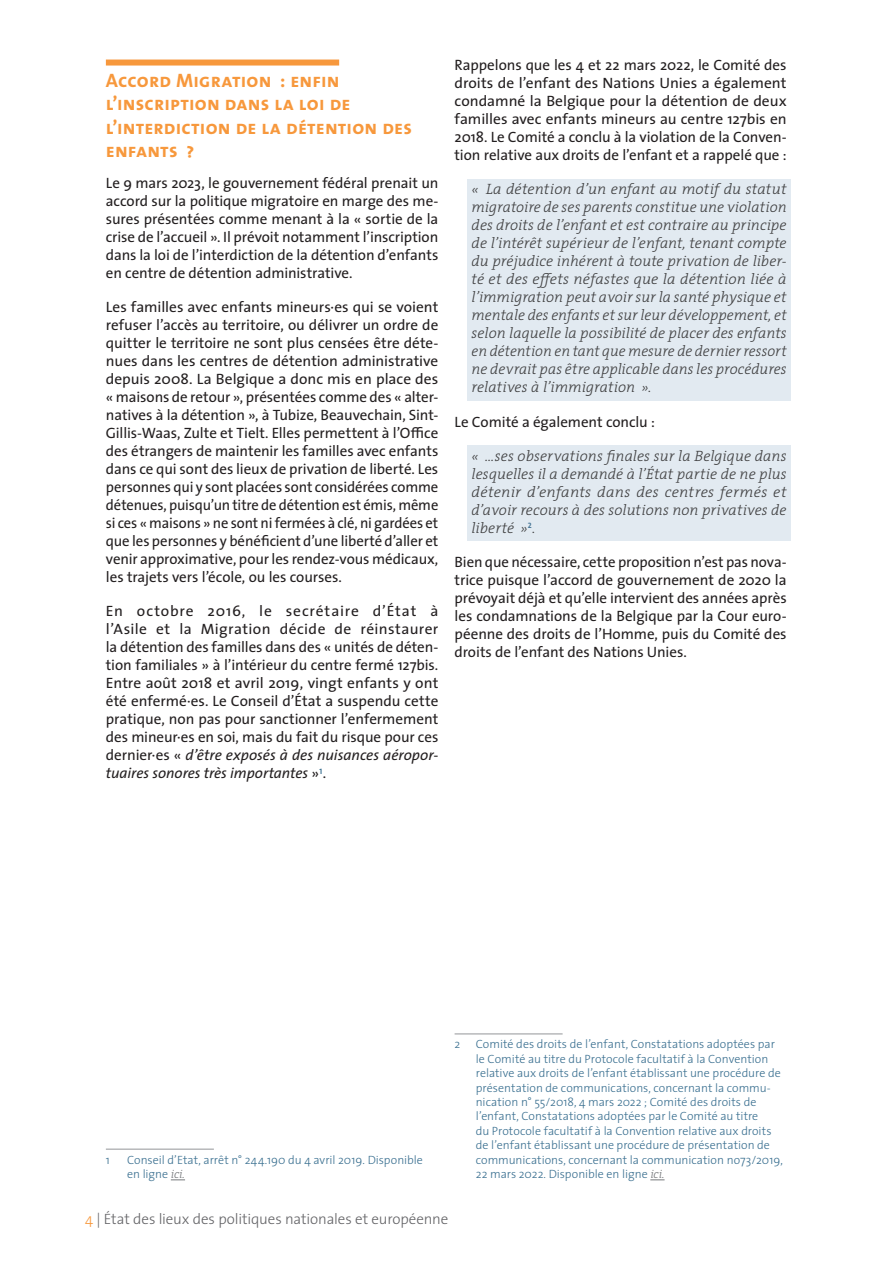
<style>
.page{position:relative;width:893px;height:1263px;background:#fff}
.page>*{position:absolute;margin:0;border:0;box-sizing:border-box;transform-origin:0 0}
.t1{font:19.5px/23.4px "The Sans Bold Caps";letter-spacing:.01em;color:#f7983c}
.t2{font:15px/18px "The Sans";letter-spacing:-.005em;color:#231f20;text-align:justify}
.t3{font:italic 300 15px/18px "The Serif";letter-spacing:.005em;color:#3e3e3f;text-align:justify}
.t4{font:300 15px "The Sans";letter-spacing:-.005em;color:#636366}
.t5{font:300 12px/14.4px "The Sans";color:#386e8f}
.s1{font-style:italic}
.s2{font-family:"The Serif";font-style:italic;color:#76787b}
.s3{color:#f7983c}
</style>
<div class="page">
<div style="left:106px;top:60px;width:233px;height:6px;background:#f7983c"></div>
<hr style="left:106px;top:1149px;width:108px;height:1px;background:#939598">
<svg style="left:171px;top:1179px;width:14px;height:1px"></svg>
<div style="left:467px;top:179px;width:324px;height:221px;background:#e2eaf1"></div>
<div style="left:467px;top:445px;width:324px;height:96px;background:#e2eaf1"></div>
<hr style="left:455px;top:1033px;width:108px;height:1px;background:#939598">
<svg style="left:650px;top:1179px;width:15px;height:1px"></svg>
<h1 class="t1" style="left:106px;top:68px;width:308px">Accord Migration : enfin l’inscription dans la loi de l’interdiction de la détention des enfants ?</h1>
<p class="t2" style="left:106px;top:173px;width:334px">Le 9 mars 2023, le gouvernement fédéral prenait un accord sur la politique migratoire en marge des me&shy;sures présentées comme menant à la « sortie de la crise de l’accueil ». Il prévoit notamment l’inscription dans la loi de l’interdiction de la détention d’enfants en centre de détention administrative.</p>
<p class="t2" style="left:106px;top:297px;width:334px">Les familles avec enfants mineurs·es qui se voient refuser l’accès au territoire, ou délivrer un ordre de quitter le territoire ne sont plus censées être déte&shy;nues dans les centres de détention administrative depuis 2008. La Belgique a donc mis en place des « maisons de retour », présentées comme des « alter&shy;natives à la détention », à Tubize, Beauvechain, Sint-Gillis-Waas, Zulte et Tielt. Elles permettent à l’Office des étrangers de maintenir les familles avec enfants dans ce qui sont des lieux de privation de liberté. Les personnes qui y sont placées sont considérées comme détenues, puisqu’un titre de détention est émis, même si ces « maisons » ne sont ni fermées à clé, ni gardées et que les personnes y bénéficient d’une liberté d’aller et venir approximative, pour les rendez-vous médicaux, les trajets vers l’école, ou les courses.</p>
<p class="t2" style="left:106px;top:602px;width:334px">En octobre 2016, le secrétaire d’État à l’Asile et la Migration décide de réinstaurer la détention des familles dans des « unités de déten&shy;tion familiales » à l’intérieur du centre fermé 127bis.<br>Entre août 2018 et avril 2019, vingt enfants y ont été enfermé·es. Le Conseil d’État a suspendu cette pratique, non pas pour sanctionner l’enfermement des mineur·es en soi, mais du fait du risque pour ces dernier·es « <span class="s1">d’être exposés à des nuisances aéropor&shy;tuaires sonores très importantes</span> »<sup>1</sup>.</p>
<p class="t2" style="left:455px;top:56px;width:334px">Rappelons que les 4 et 22 mars 2022, le Comité des droits de l’enfant des Nations Unies a également condamné la Belgique pour la détention de deux familles avec enfants mineurs au centre 127bis en 2018. Le Comité a conclu à la violation de la Conven&shy;tion relative aux droits de l’enfant et a rappelé que :</p>
<p class="t3" style="left:472px;top:180px;width:317px">« La détention d’un enfant au motif du statut migratoire de ses parents constitue une violation des droits de l’enfant et est contraire au principe de l’intérêt supérieur de l’enfant, tenant compte du préjudice inhérent à toute privation de liber&shy;té et des effets néfastes que la détention liée à l’immigration peut avoir sur la santé physique et mentale des enfants et sur leur développement, et selon laquelle la possibilité de placer des enfants en détention en tant que mesure de dernier ressort ne devrait pas être applicable dans les procédures relatives à l’immigration ».</p>
<p class="t2" style="left:455px;top:412px;width:202px">Le Comité a également conclu :</p>
<p class="t3" style="left:472px;top:446px;width:317px">« …ses observations finales sur la Belgique dans lesquelles il a demandé à l’État partie de ne plus détenir d’enfants dans des centres fermés et d’avoir recours à des solutions non privatives de liberté »<sup>2</sup>.</p>
<p class="t2" style="left:455px;top:552px;width:334px">Bien que nécessaire, cette proposition n’est pas nova&shy;trice puisque l’accord de gouvernement de 2020 la prévoyait déjà et qu’elle intervient des années après les condamnations de la Belgique par la Cour euro&shy;péenne des droits de l’Homme, puis du Comité des droits de l’enfant des Nations Unies.</p>
<p class="t5" style="left:106px;top:1152px;width:6px">1</p>
<p class="t5" style="left:127px;top:1152px;width:297px">Conseil d’Etat, arrêt n° 244.190 du 4 avril 2019. Disponible en ligne <span class="s2">ici.</span></p>
<p class="t5" style="left:455px;top:1037px;width:7px">2</p>
<p class="t5" style="left:476px;top:1037px;width:309px">Comité des droits de l’enfant, Constatations adoptées par le Comité au titre du Protocole facultatif à la Convention relative aux droits de l’enfant établissant une procédure de présentation de communications, concernant la commu&shy;nication n° 55/2018, 4 mars 2022 ; Comité des droits de l’enfant, Constatations adoptées par le Comité au titre<br>du Protocole facultatif à la Convention relative aux droits de l’enfant établissant une procédure de présentation de communications, concernant la communication no73/2019, 22 mars 2022. Disponible en ligne <span class="s2">ici.</span></p>
<p class="t4" style="left:85px;top:1207px;width:365px"><span class="s3">4</span> | État des lieux des politiques nationales et européenne</p>
</div>
